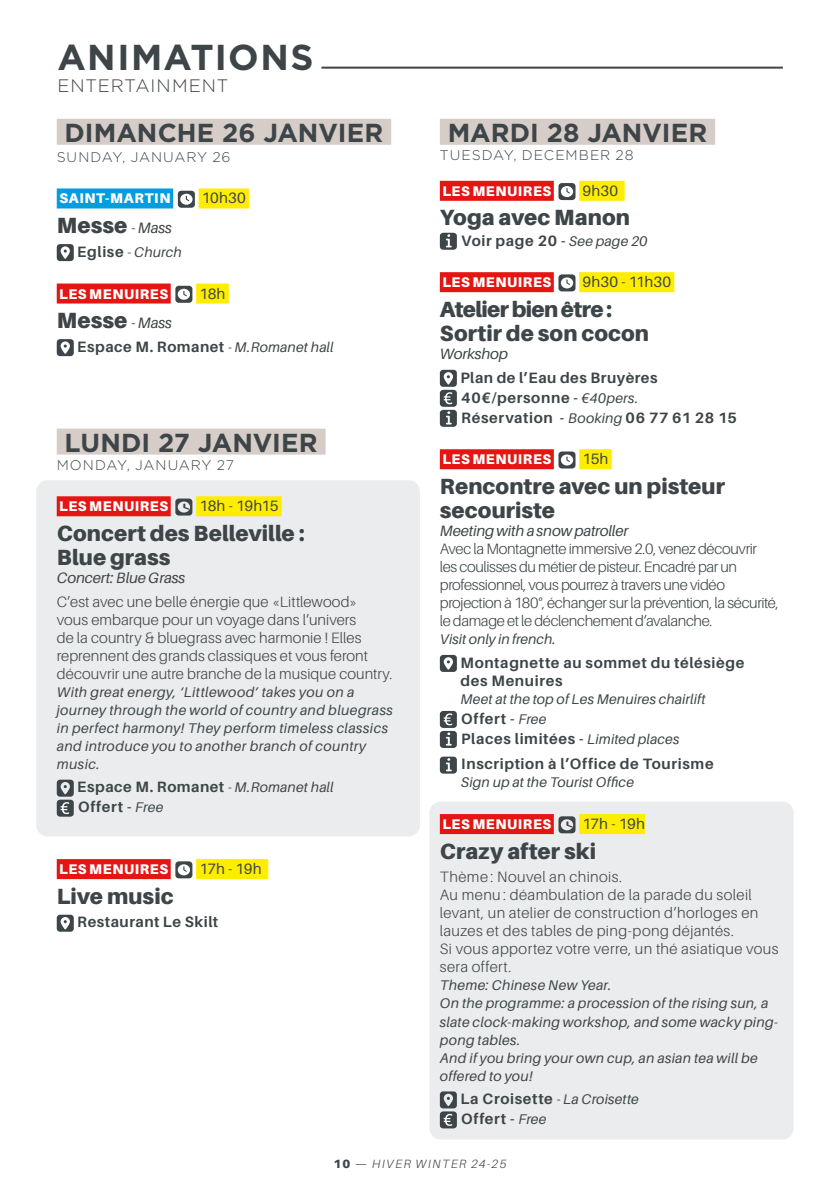
<style>
.page{position:relative;width:840px;height:1191px;background:#fff}
.page>*{position:absolute;margin:0;border:0;box-sizing:border-box;transform-origin:0 0}
.t1{font:700 36px "Gotham";letter-spacing:.04em;color:#3d4548}
.t2{font:700 26px "Gotham";color:#3d4548}
.t3{font:900 22px/24px "Aileron";color:#3d4548}
.t4{font:300 18px "Gotham";letter-spacing:.05em;color:#3d4548}
.t5{font:700 15px/20px "Aileron";letter-spacing:.04em;color:#3d4548}
.t6{font:300 15px/18px "Aileron";letter-spacing:-.025em;color:#3d4548}
.t7{font:300 15px/18px "Aileron";letter-spacing:.005em;color:#3d4548}
.t8{font:300 15px/18px "Aileron";letter-spacing:.025em;color:#3d4548}
.t9{font:italic 15px "Aileron";letter-spacing:-.01em;color:#3d4548}
.t10{font:15px "Aileron";color:#3d4548}
.t11{font:15px "Aileron";letter-spacing:-.025em;color:#3d4548}
.t12{font:italic 14px/18px "Aileron";letter-spacing:.025em;color:#3d4548}
.t13{font:900 14px "Aileron";letter-spacing:.04em;color:#fff}
.t14{font:300 14px "Gotham";letter-spacing:.065em;color:#3d4548}
.t15{font:italic 14px "Aileron";color:#3d4548}
.t16{font:italic 300 12px "Aileron";letter-spacing:.13em;color:#3d4548}
.s1{font-weight:400;font-style:italic;font-size:15px}
.s2{font-weight:700;font-style:normal;font-size:15px}
.s3{font-weight:400;font-style:italic;font-size:14px}
.s4{font-weight:900;font-style:normal}
.s5{font-weight:400;font-style:normal}
</style>
<div class="page">
<div style="left:429px;top:801px;width:364px;height:338px;background:#ebeced;border-radius:11px"></div>
<div style="left:36px;top:480px;width:384px;height:356px;background:#ebeced;border-radius:11px"></div>
<hr style="left:321px;top:67px;width:461px;height:2px;background:#3d4548">
<div style="left:57px;top:119px;width:334px;height:26px;background:#d7cdc8"></div>
<div style="left:57px;top:188px;width:116px;height:20px;background:#009ddf"></div>
<div style="left:198px;top:188px;width:51px;height:20px;background:#ffed00"></div>
<div style="left:57px;top:283px;width:114px;height:20px;background:#e41513"></div>
<div style="left:196px;top:283px;width:33px;height:20px;background:#ffed00"></div>
<div style="left:57px;top:428px;width:268px;height:26px;background:#d7cdc8"></div>
<div style="left:57px;top:496px;width:114px;height:20px;background:#e41513"></div>
<div style="left:196px;top:496px;width:85px;height:20px;background:#ffed00"></div>
<div style="left:57px;top:859px;width:114px;height:20px;background:#e41513"></div>
<div style="left:196px;top:859px;width:72px;height:20px;background:#ffed00"></div>
<svg style="left:178px;top:191px;width:17px;height:17px"></svg>
<svg style="left:57px;top:244px;width:17px;height:17px"></svg>
<svg style="left:175px;top:286px;width:17px;height:17px"></svg>
<svg style="left:57px;top:339px;width:17px;height:17px"></svg>
<svg style="left:175px;top:498px;width:17px;height:17px"></svg>
<svg style="left:57px;top:779px;width:17px;height:37px"></svg>
<svg style="left:175px;top:861px;width:17px;height:17px"></svg>
<svg style="left:57px;top:914px;width:17px;height:17px"></svg>
<div style="left:439px;top:119px;width:275px;height:26px;background:#d7cdc8"></div>
<div style="left:439px;top:181px;width:114px;height:20px;background:#e41513"></div>
<div style="left:579px;top:181px;width:45px;height:20px;background:#ffed00"></div>
<div style="left:439px;top:272px;width:114px;height:20px;background:#e41513"></div>
<div style="left:579px;top:272px;width:95px;height:20px;background:#ffed00"></div>
<div style="left:439px;top:449px;width:114px;height:20px;background:#e41513"></div>
<div style="left:579px;top:449px;width:32px;height:20px;background:#ffed00"></div>
<div style="left:439px;top:814px;width:114px;height:20px;background:#e41513"></div>
<div style="left:579px;top:814px;width:65px;height:20px;background:#ffed00"></div>
<svg style="left:558px;top:183px;width:17px;height:17px"></svg>
<svg style="left:439px;top:233px;width:17px;height:17px"></svg>
<svg style="left:558px;top:274px;width:17px;height:17px"></svg>
<svg style="left:439px;top:370px;width:17px;height:57px"></svg>
<svg style="left:558px;top:451px;width:17px;height:17px"></svg>
<svg style="left:439px;top:655px;width:17px;height:17px"></svg>
<svg style="left:439px;top:711px;width:17px;height:37px"></svg>
<svg style="left:439px;top:756px;width:17px;height:17px"></svg>
<svg style="left:558px;top:816px;width:17px;height:17px"></svg>
<svg style="left:439px;top:1091px;width:17px;height:37px"></svg>
<h1 class="t1" style="left:57px;top:33px;width:257px">ANIMATIONS</h1>
<p class="t4" style="left:57px;top:74px;width:172px">ENTERTAINMENT</p>
<h2 class="t2" style="left:64px;top:115px;width:320px">DIMANCHE 26 JANVIER</h2>
<p class="t14" style="left:57px;top:148px;width:175px">SUNDAY, JANUARY 26</p>
<p class="t13" style="left:59px;top:190px;width:112px">SAINT-MARTIN</p>
<p class="t10" style="left:202px;top:190px;width:46px">10h30</p>
<h3 class="t3" style="left:57px;top:213px;width:117px">Messe <span class="s1">- Mass</span></h3>
<p class="t12" style="left:77px;top:243px;width:106px"><span class="s2">Eglise</span> - Church</p>
<p class="t13" style="left:59px;top:285px;width:110px">LES MENUIRES</p>
<p class="t10" style="left:199px;top:285px;width:28px">18h</p>
<h3 class="t3" style="left:57px;top:308px;width:117px">Messe <span class="s1">- Mass</span></h3>
<p class="t5" style="left:77px;top:337px;width:258px">Espace M. Romanet <span class="s3">- M.Romanet hall</span></p>
<h2 class="t2" style="left:64px;top:425px;width:254px">LUNDI 27 JANVIER</h2>
<p class="t14" style="left:57px;top:456px;width:179px">MONDAY, JANUARY 27</p>
<p class="t13" style="left:59px;top:498px;width:110px">LES MENUIRES</p>
<p class="t11" style="left:199px;top:498px;width:80px">18h - 19h15</p>
<h3 class="t3" style="left:57px;top:521px;width:249px">Concert des Belleville :<br>Blue grass</h3>
<p class="t9" style="left:57px;top:569px;width:130px">Concert: Blue Grass</p>
<p class="t7" style="left:57px;top:592px;width:337px">C’est avec une belle énergie que «Littlewood» vous embarque pour un voyage dans l’univers<br>de la country &amp; bluegrass avec harmonie ! Elles reprennent des grands classiques et vous feront découvrir une autre branche de la musique country.</p>
<p class="t12" style="left:57px;top:683px;width:337px">With great energy, ‘Littlewood’ takes you on a journey through the world of country and bluegrass in perfect harmony! They perform timeless classics and introduce you to another branch of country music.</p>
<p class="t5" style="left:77px;top:777px;width:258px">Espace M. Romanet <span class="s3">- M.Romanet hall<br></span>Offert - <span class="s3">Free</span></p>
<p class="t13" style="left:59px;top:861px;width:110px">LES MENUIRES</p>
<p class="t10" style="left:199px;top:860px;width:64px">17h - 19h</p>
<h3 class="t3" style="left:57px;top:884px;width:118px">Live music</h3>
<p class="t5" style="left:77px;top:912px;width:142px">Restaurant Le Skilt</p>
<h2 class="t2" style="left:447px;top:115px;width:261px">MARDI 28 JANVIER</h2>
<p class="t14" style="left:439px;top:146px;width:195px">TUESDAY, DECEMBER 28</p>
<p class="t13" style="left:442px;top:183px;width:110px">LES MENUIRES</p>
<p class="t10" style="left:582px;top:182px;width:37px">9h30</p>
<h3 class="t3" style="left:439px;top:206px;width:191px">Yoga avec Manon</h3>
<p class="t5" style="left:461px;top:230px;width:188px">Voir page 20 - <span class="s3">See page 20</span></p>
<p class="t13" style="left:442px;top:274px;width:110px">LES MENUIRES</p>
<p class="t10" style="left:582px;top:274px;width:90px">9h30 - 11h30</p>
<h3 class="t3" style="left:439px;top:297px;width:210px">Atelier bien être :<br>Sortir de son cocon</h3>
<p class="t9" style="left:439px;top:345px;width:70px">Workshop</p>
<p class="t5" style="left:460px;top:367px;width:278px">Plan de l’Eau des Bruyères<br>40€/personne - <span class="s3">€40pers.<br></span>Réservation - <span class="s3">Booking</span> 06 77 61 28 15</p>
<p class="t13" style="left:442px;top:451px;width:110px">LES MENUIRES</p>
<p class="t10" style="left:582px;top:451px;width:27px">15h</p>
<h3 class="t3" style="left:439px;top:474px;width:286px">Rencontre avec un pisteur secouriste</h3>
<p class="t9" style="left:439px;top:522px;width:190px">Meeting with a snow patroller</p>
<p class="t6" style="left:439px;top:540px;width:340px">Avec la Montagnette immersive 2.0, venez découvrir<br>les coulisses du métier de pisteur. Encadré par un professionnel, vous pourrez à travers une vidéo projection à 180°, échanger sur la prévention, la sécurité, le damage et le déclenchement d’avalanche.</p>
<p class="t15" style="left:439px;top:631px;width:117px">Visit only in french.</p>
<p class="t5" style="left:460px;top:653px;width:285px;line-height:18px">Montagnette au sommet du télésiège des Menuires</p>
<p class="t12" style="left:460px;top:690px;width:247px">Meet at the top of Les Menuires chairlift</p>
<p class="t5" style="left:461px;top:708px;width:219px">Offert - <span class="s3">Free<br></span>Places limitées - <span class="s3">Limited places</span></p>
<p class="t5" style="left:461px;top:754px;width:254px">Inscription à l’Office de Tourisme</p>
<p class="t12" style="left:461px;top:773px;width:174px">Sign up at the Tourist Office</p>
<p class="t13" style="left:442px;top:816px;width:110px">LES MENUIRES</p>
<p class="t10" style="left:582px;top:815px;width:64px">17h - 19h</p>
<h3 class="t3" style="left:439px;top:839px;width:158px">Crazy after ski</h3>
<p class="t8" style="left:439px;top:868px;width:340px">Thème : Nouvel an chinois.<br>Au menu : déambulation de la parade du soleil levant, un atelier de construction d’horloges en lauzes et des tables de ping-pong déjantés.<br>Si vous apportez votre verre, un thé asiatique vous sera offert.</p>
<p class="t12" style="left:439px;top:976px;width:339px">Theme: Chinese New Year.<br>On the programme: a procession of the rising sun, a slate clock-making workshop, and some wacky ping&shy;pong tables.<br>And if you bring your own cup, an asian tea will be offered to you!</p>
<p class="t12" style="left:460px;top:1090px;width:180px"><span class="s2">La Croisette</span> - La Croisette</p>
<p class="t5" style="left:461px;top:1109px;width:87px">Offert - <span class="s3">Free</span></p>
<p class="t16" style="left:333px;top:1157px;width:174px"><span class="s4">10</span> <span class="s5">—</span> HIVER WINTER 24-25</p>
</div>
